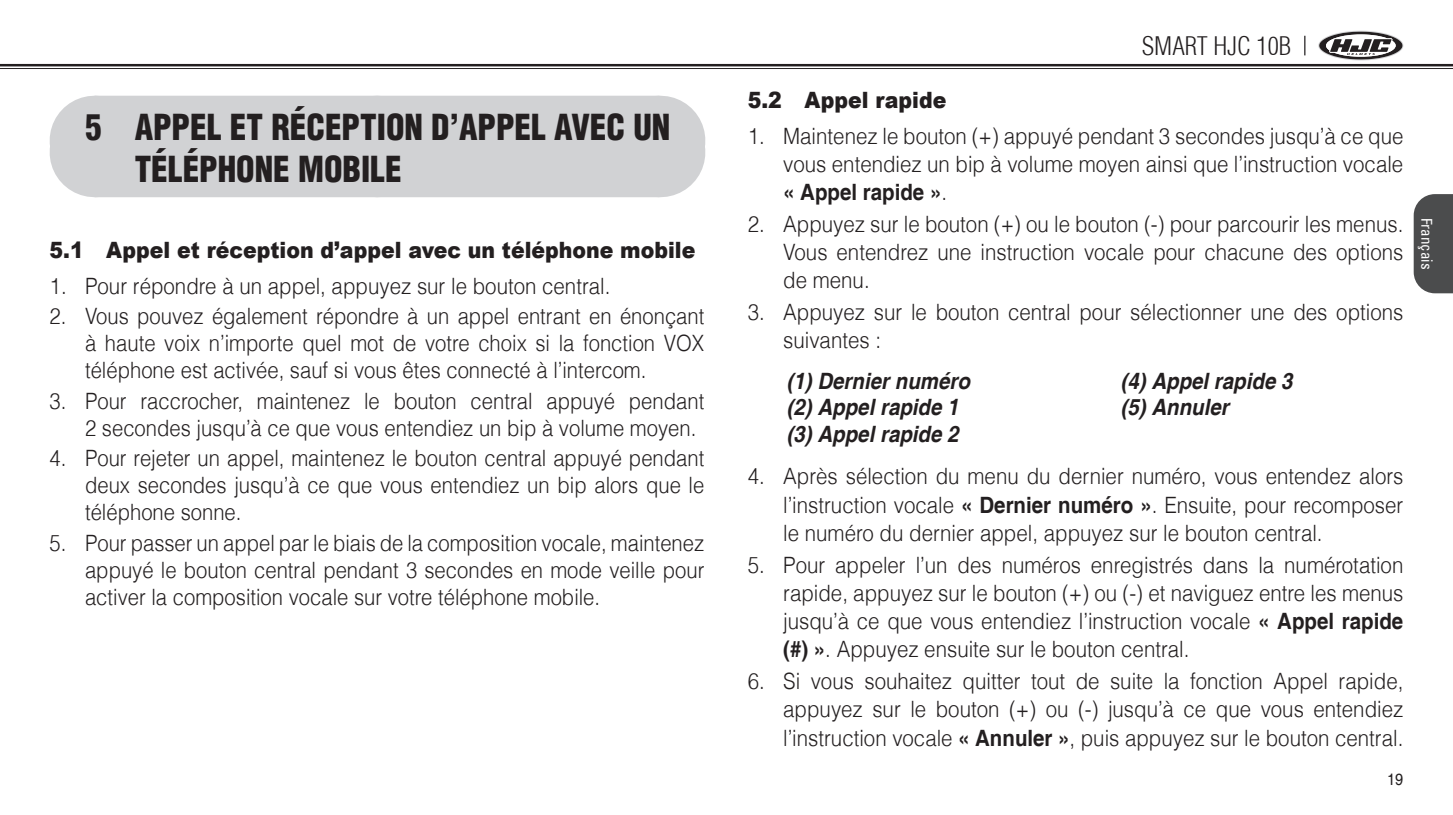
<style>
.page{position:relative;width:1453px;height:815px;background:#fff}
.page>*{position:absolute;margin:0;border:0;box-sizing:border-box;transform-origin:0 0}
.t1{font:900 condensed 35px/42px "Helvetica";color:#231f20;scale:.95 1}
.t2{font:300 condensed 25px "Helvetica";color:#231f20}
.t3{font:300 22.5px/28.2px "Helvetica LT";color:#231f20;text-align:justify;scale:.91 1}
.t4{font:300 22.5px/27px "Helvetica LT";color:#231f20;text-align:justify;scale:.9 1}
.t5{font:italic 700 22.5px "Helvetica";color:#231f20;scale:.91 1}
.t6{font:900 22.5px "Arial";color:#231f20;scale:.91 1}
.t7{font:700 22.5px "Helvetica";color:#231f20;scale:.91 1}
.t8{font:16.25px "Helvetica";color:#231f20;scale:.9 1}
.t9{font:condensed 15px "Univers";color:#fff}
.s1{font-family:"Helvetica LT";font-weight:300}
.s2{font-family:"Helvetica";font-weight:700}
</style>
<div class="page">
<svg style="left:0;top:66px;width:1453px;height:1px"></svg>
<hr style="left:0;top:64px;width:1453px;height:2px;background:#231f20">
<hr style="left:0;top:68px;width:1453px;height:1px;background:#231f20">
<svg style="left:1304px;top:36px;width:1px;height:19px"></svg>
<svg style="left:1318px;top:31px;width:85px;height:29px"></svg>
<svg style="left:1413px;top:194px;width:40px;height:99px;background:#565758"></svg>
<div style="left:95px;top:96px;width:564px;height:90px;background:#d1d2d4"></div>
<hr style="left:659px;top:96px;width:1px;height:90px;background:#d1d2d4">
<div style="left:95px;top:107px;width:564px;height:90px;background:#d1d2d4"></div>
<hr style="left:659px;top:107px;width:1px;height:90px;background:#d1d2d4">
<h1 class="t1" style="left:135px;top:106px;width:565px;text-indent:-50px">5 APPEL ET RÉCEPTION D’APPEL AVEC UN<br>TÉLÉPHONE MOBILE</h1>
<p class="t6" style="left:50px;top:234px;width:711px">5.1 Appel et réception d’appel avec un téléphone mobile</p>
<p class="t3" style="left:50px;top:271px;width:618px">1. Pour répondre à un appel, appuyez sur le bouton central.</p>
<p class="t4" style="left:85px;top:302px;width:690px;text-indent:-35px">2. Vous pouvez également répondre à un appel entrant en énonçant à haute voix n’importe quel mot de votre choix si la fonction VOX téléphone est activée, sauf si vous êtes connecté à l’intercom.</p>
<p class="t4" style="left:85px;top:387px;width:690px;text-indent:-35px">3. Pour raccrocher, maintenez le bouton central appuyé pendant<br>2 secondes jusqu’à ce que vous entendiez un bip à volume moyen.</p>
<p class="t4" style="left:85px;top:444px;width:690px;text-indent:-35px">4. Pour rejeter un appel, maintenez le bouton central appuyé pendant deux secondes jusqu’à ce que vous entendiez un bip alors que le téléphone sonne.</p>
<p class="t4" style="left:85px;top:529px;width:690px;text-indent:-35px">5. Pour passer un appel par le biais de la composition vocale, maintenez appuyé le bouton central pendant 3 secondes en mode veille pour activer la composition vocale sur votre téléphone mobile.</p>
<p class="t2" style="left:1142px;top:30px;width:151px">SMART HJC 10B</p>
<p class="t6" style="left:748px;top:84px;width:220px">5.2 Appel rapide</p>
<p class="t3" style="left:748px;top:121px;width:722px;text-align:right">1. Maintenez le bouton (+) appuyé pendant 3 secondes jusqu’à ce que vous entendiez un bip à volume moyen ainsi que l’instruction vocale</p>
<p class="t7" style="left:783px;top:178px;width:182px">« Appel rapide »<span class="s1">.</span></p>
<p class="t3" style="left:783px;top:210px;width:683px;text-indent:-35px">2. Appuyez sur le bouton (+) ou le bouton (-) pour parcourir les menus.<br>Vous entendrez une instruction vocale pour chacune des options de menu.</p>
<p class="t3" style="left:783px;top:298px;width:683px;text-indent:-35px">3. Appuyez sur le bouton central pour sélectionner une des options suivantes :</p>
<p class="t5" style="left:787px;top:367px;width:203px">(1) Dernier numéro</p>
<p class="t5" style="left:1120px;top:367px;width:190px">(4) Appel rapide 3</p>
<p class="t5" style="left:787px;top:394px;width:190px">(2) Appel rapide 1</p>
<p class="t5" style="left:1120px;top:394px;width:120px">(5) Annuler</p>
<p class="t5" style="left:787px;top:420px;width:190px">(3) Appel rapide 2</p>
<p class="t3" style="left:783px;top:462px;width:683px;text-indent:-35px">4. Après sélection du menu du dernier numéro, vous entendez alors l’instruction vocale <span class="s2">« Dernier numéro »</span>. Ensuite, pour recomposer le numéro du dernier appel, appuyez sur le bouton central.</p>
<p class="t3" style="left:783px;top:550px;width:683px;text-indent:-35px">5. Pour appeler l’un des numéros enregistrés dans la numérotation rapide, appuyez sur le bouton (+) ou (-) et naviguez entre les menus jusqu’à ce que vous entendiez l’instruction vocale <span class="s2">« Appel rapide (#) »</span>. Appuyez ensuite sur le bouton central.</p>
<p class="t3" style="left:783px;top:667px;width:683px;text-indent:-35px">6. Si vous souhaitez quitter tout de suite la fonction Appel rapide, appuyez sur le bouton (+) ou (-) jusqu’à ce que vous entendiez l’instruction vocale <span class="s2">« Annuler »</span>, puis appuyez sur le bouton central.</p>
<p class="t8" style="left:1387px;top:770px;width:20px">19</p>
<p class="t9" style="left:1436px;top:218px;width:53px;rotate:90deg">Français</p>
</div>
